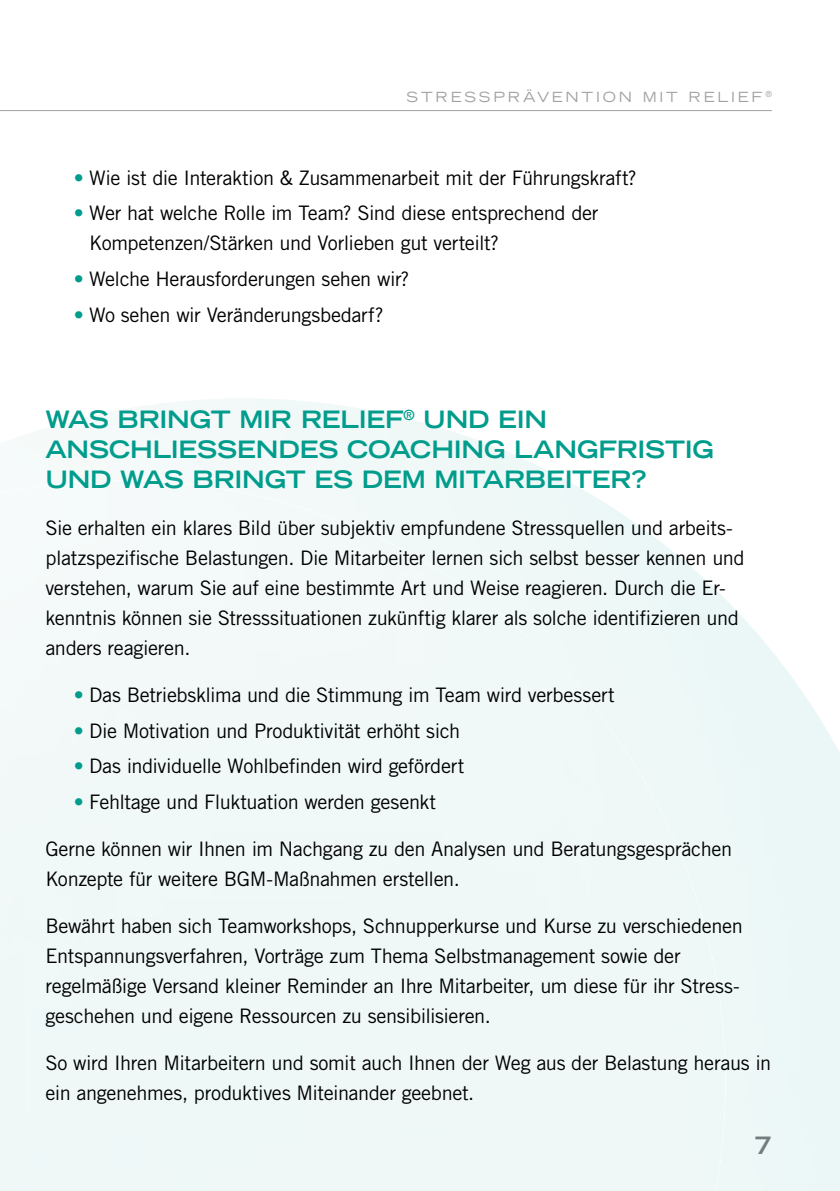
<style>
.page{position:relative;width:840px;height:1191px;background:#fff}
.page>*{position:absolute;margin:0;border:0;box-sizing:border-box;transform-origin:0 0}
.t1{font:700 expanded 24px/30px "Trade Gothic LT Std";letter-spacing:-.01em;color:#009c8c}
.t2{font:20px/30px "Trade Gothic LT Std";letter-spacing:-.02em;color:#000}
.t3{font:expanded 14px "Trade Gothic LT Std";letter-spacing:.2em;color:#a1a1a1}
.s1{color:#009c8c}
</style>
<div class="page">
<hr style="left:0;top:110px;width:771px;height:1px;background:#a1a1a1">
<div style="left:0;top:480px;width:578px;height:171px;background:#eff8f7"></div>
<div style="left:0;top:481px;width:561px;height:710px;background:#f0f8f7"></div>
<div style="left:558px;top:651px;width:167px;height:540px;background:#eff8f7"></div>
<div style="left:0;top:481px;width:529px;height:173px;background:#f3f9f9"></div>
<svg style="left:755px;top:1136px;width:15px;height:18px"></svg>
<p class="t3" style="left:406px;top:88px;width:366px">STRESS PRÄVENTION MIT RE LIE F <sup>®</sup></p>
<p class="t2" style="left:74px;top:162px;width:564px"><span class="s1">•</span> Wie ist die Interaktion &amp; Zusammenarbeit mit der Führungskraft?</p>
<p class="t2" style="left:89px;top:198px;width:510px;text-indent:-15px"><span class="s1">•</span> Wer hat welche Rolle im Team? Sind diese entsprechend der<br>Kompetenzen/Stärken und Vorlieben gut verteilt?</p>
<p class="t2" style="left:74px;top:263px;width:337px"><span class="s1">•</span> Welche Herausforderungen sehen wir?</p>
<p class="t2" style="left:74px;top:299px;width:311px"><span class="s1">•</span> Wo sehen wir Veränderungsbedarf?</p>
<p class="t1" style="left:45px;top:404px;width:669px;text-indent:339px">F<sup>®</sup> UND EIN<br>ANSCHLIESSENDES COACHING LANGFRISTIG<br>UND WAS</p>
<p class="t1" style="left:45px;top:404px;width:273px">WAS BRINGT MIR RELIE</p>
<p class="t1" style="left:192px;top:464px;width:455px">BRINGT ES DEM M ITARBEITER?</p>
<p class="t2" style="left:45px;top:512px;width:700px">Sie erhalten ein klares Bild über subjektiv empfundene Stressquellen und arbeits&shy;platzspezifische Belastungen. Die Mitarbeiter lernen sich selbst besser kennen und verstehen, warum Sie auf eine bestimmte Art und Weise reagieren. Durch die Er&shy;kenntnis können sie Stresssituationen zukünftig klarer als solche identifizieren und anders reagieren.</p>
<p class="t2" style="left:74px;top:679px;width:542px"><span class="s1">•</span> Das Betriebsklima und die Stimmung im Team wird verbessert</p>
<p class="t2" style="left:74px;top:715px;width:388px"><span class="s1">•</span> Die Motivation und Produktivität erhöht sich</p>
<p class="t2" style="left:74px;top:751px;width:392px"><span class="s1">•</span> Das individuelle Wohlbefinden wird gefördert</p>
<p class="t2" style="left:74px;top:786px;width:364px"><span class="s1">•</span> Fehltage und Fluktuation werden gesenkt</p>
<p class="t2" style="left:45px;top:833px;width:687px">Gerne können wir Ihnen im Nachgang zu den Analysen und Beratungsgesprächen<br>Konzepte für weitere BGM-Maßnahmen erstellen.</p>
<p class="t2" style="left:45px;top:910px;width:698px">Bewährt haben sich Teamworkshops, Schnupperkurse und Kurse zu verschiedenen Entspannungsverfahren, Vorträge zum Thema Selbstmanagement sowie der regelmäßige Versand kleiner Reminder an Ihre Mitarbeiter, um diese für ihr Stress&shy;geschehen und eigene Ressourcen zu sensibilisieren.</p>
<p class="t2" style="left:45px;top:1047px;width:727px">So wird Ihren Mitarbeitern und somit auch Ihnen der Weg aus der Belastung heraus in ein angenehmes, produktives Miteinander geebnet.</p>
</div>
